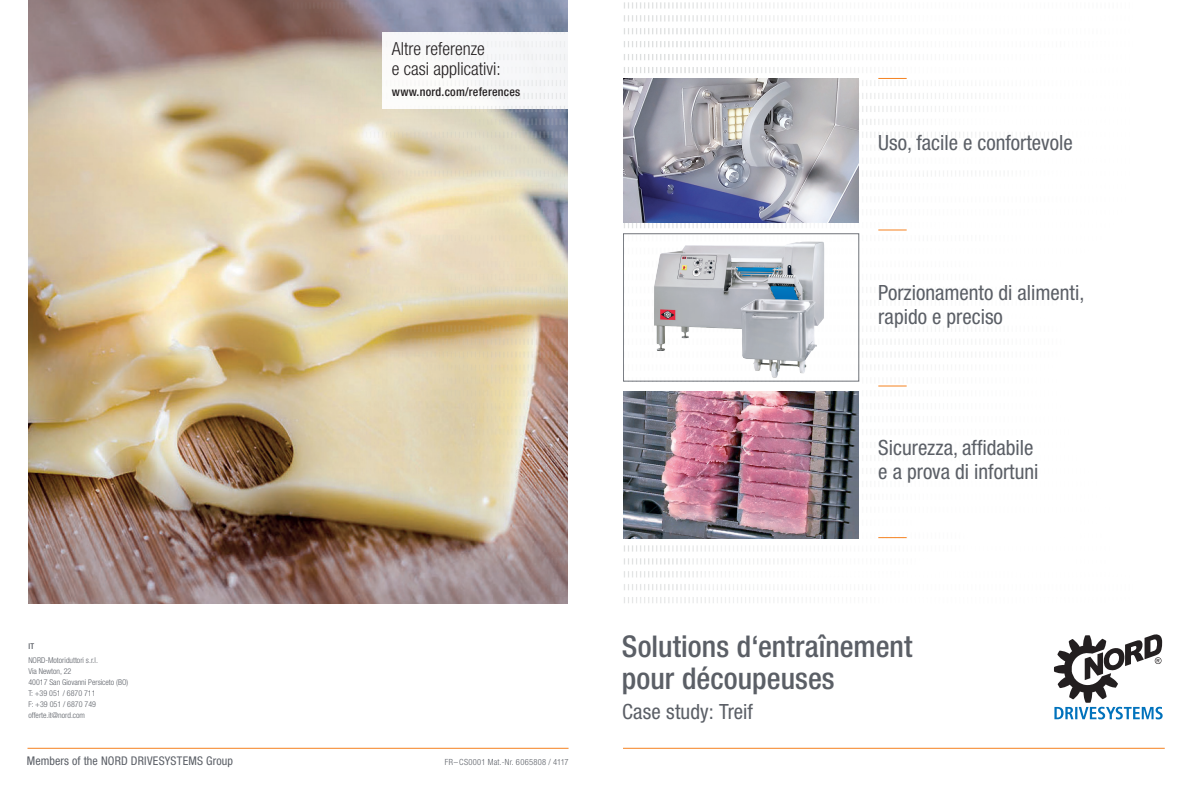
<style>
.page{position:relative;width:1191px;height:792px;background:#fff}
.page>*{position:absolute;margin:0;border:0;box-sizing:border-box;transform-origin:0 0}
.t1{font:500 condensed 30px/32px "Helvetica Neue LT Std";color:#5b5f66}
.Titeltexte{font:condensed 21px/24px "Helvetica Neue LT Std";color:#5b5f66}
.Head_Kasten{font:300 condensed 18px/20px "Helvetica Neue LT Std";color:#231f20}
.t2{font:condensed 12px "Helvetica Neue LT Std";letter-spacing:.015em;color:#5b5f66}
.Kasten___weiß___ohne_Aufzählung{font:500 condensed 12px "Helvetica Neue LT Std";letter-spacing:.02em;color:#231f20}
.t3{font:300 condensed 8.5px "Helvetica Neue LT Std";letter-spacing:.03em;color:#5b5f66}
.t4{font:300 condensed 8px "Helvetica Neue LT Std";color:#5b5f66}
.t5{font:500 condensed 8px "Helvetica Neue LT Std";color:#5b5f66}
</style>
<div class="page">
<img style="left:623px;top:2px;width:365px;height:601px">
<img style="left:623px;top:78px;width:235px;height:145px">
<hr style="left:27px;top:748px;width:541px;height:1px;background:#f58220">
<hr style="left:623px;top:748px;width:541px;height:1px;background:#f58220">
<svg style="left:1054px;top:634px;width:108px;height:85px"></svg>
<div style="left:616px;top:382px;width:245px;height:9px;background:#fff"></div>
<img style="left:623px;top:391px;width:235px;height:148px">
<div style="left:623px;top:234px;width:236px;height:147px;background:#fff;border:1px solid #5b5f66"></div>
<img style="left:650px;top:241px;width:177px;height:139px">
<img style="left:28px;top:0;width:262px;height:604px">
<svg style="left:878px;top:78px;width:28px;height:1px"></svg>
<svg style="left:878px;top:229px;width:28px;height:1px"></svg>
<svg style="left:878px;top:386px;width:28px;height:1px"></svg>
<svg style="left:878px;top:537px;width:28px;height:1px"></svg>
<img style="left:290px;top:0;width:278px;height:604px">
<p class="Head_Kasten" style="left:392px;top:39px;width:110px">Altre referenze<br>e casi applicativi:</p>
<p class="Kasten___weiß___ohne_Aufzählung" style="left:392px;top:85px;width:130px">www.nord.com/references</p>
<p class="Titeltexte" style="left:878px;top:130px;width:196px">Uso, facile e confortevole</p>
<p class="Titeltexte" style="left:878px;top:281px;width:208px">Porzionamento di alimenti, rapido e preciso</p>
<p class="Titeltexte" style="left:878px;top:435px;width:157px">Sicurezza, affidabile</p>
<p class="Titeltexte" style="left:878px;top:459px;width:162px">e a prova di infortuni</p>
<p class="t5" style="left:28px;top:642px;width:7px">IT</p>
<p class="t4" style="left:28px;top:656px;width:71px">NORD-Motoriduttori s.r.l.</p>
<p class="t4" style="left:28px;top:667px;width:45px">Via Newton, 22</p>
<p class="t4" style="left:28px;top:678px;width:101px">40017 San Giovanni Persiceto (BO)</p>
<p class="t4" style="left:28px;top:689px;width:69px">T: +39 051 / 6870 711</p>
<p class="t4" style="left:28px;top:700px;width:69px">F: +39 051 / 6870 749</p>
<p class="t4" style="left:28px;top:711px;width:58px">offerte.it@nord.com</p>
<p class="t2" style="left:27px;top:754px;width:207px">Members of the NORD DRIVESYSTEMS Group</p>
<p class="t3" style="left:445px;top:757px;width:125px">FR–CS0001 Mat.-Nr. 6065808 / 4117</p>
<p class="t1" style="left:622px;top:630px;width:292px">Solutions d‘entraînement pour découpeuses</p>
<p class="Titeltexte" style="left:622px;top:700px;width:132px">Case study: Treif</p>
</div>
